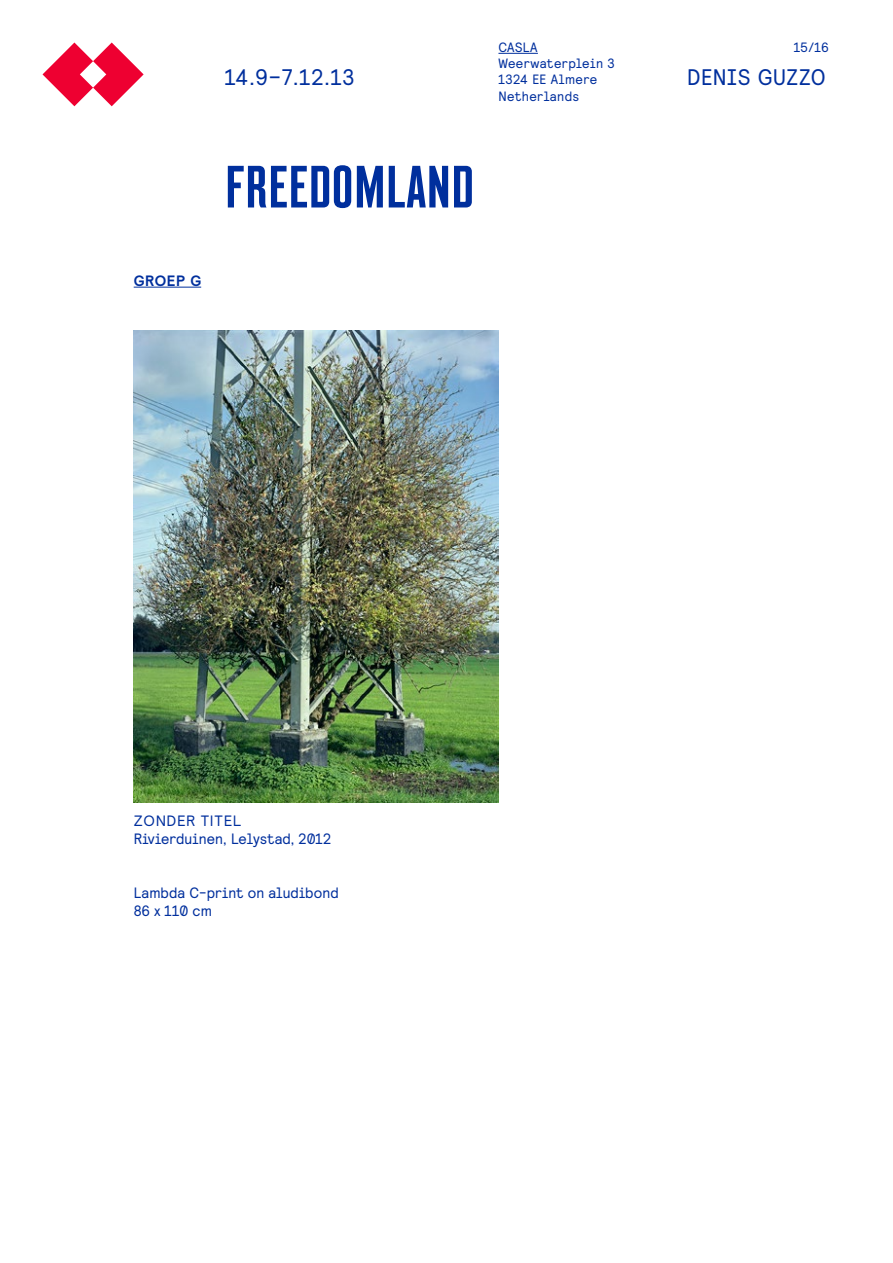
<style>
.page{position:relative;width:893px;height:1263px;background:#fff}
.page>*{position:absolute;margin:0;border:0;box-sizing:border-box;transform-origin:0 0}
.t1{font:condensed 59.55px "Montefiore";letter-spacing:.015em;color:#002f9d}
.t2{font:22.5px "Relative Faux";letter-spacing:.03em;color:#002f9d}
.t3{font:15px/18px "Relative Faux";letter-spacing:.005em;color:#002f9d}
.t4{font:15px "Relative";color:#002f9d}
.t5{font:700 15px "Relative";color:#002f9d}
.t6{font:13.5px/16.2px "Relative Faux";letter-spacing:.025em;color:#002f9d}
</style>
<div class="page">
<hr style="left:134px;top:287px;width:67px;height:1px;background:#002f9d">
<hr style="left:498px;top:53px;width:40px;height:1px;background:#002f9d">
<svg style="left:43px;top:43px;width:101px;height:63px"></svg>
<img style="left:134px;top:330px;width:364px;height:472px">
<p class="t6" style="left:498px;top:39px;width:118px">casla<br>Weerwaterplein 3<br>1324 EE Almere<br>Netherlands</p>
<p class="t6" style="left:794px;top:39px;width:37px">15/16</p>
<h2 class="t2" style="left:225px;top:63px;width:131px">14.9–7.12.13</h2>
<h2 class="t2" style="left:687px;top:63px;width:140px">DENIS GUZZO</h2>
<p class="t5" style="left:134px;top:271px;width:69px">GROEP G</p>
<h1 class="t1" style="left:225px;top:152px;width:250px">FREEDOMLAND</h1>
<p class="t4" style="left:134px;top:811px;width:21px">ZONDER</p>
<p class="t4" style="left:201px;top:811px;width:18px">TITEL</p>
<p class="t3" style="left:134px;top:829px;width:199px">Rivierduinen, Lelystad, 2012</p>
<p class="t3" style="left:134px;top:883px;width:207px">Lambda C-print on aludibond<br>86 x 110 cm</p>
</div>
